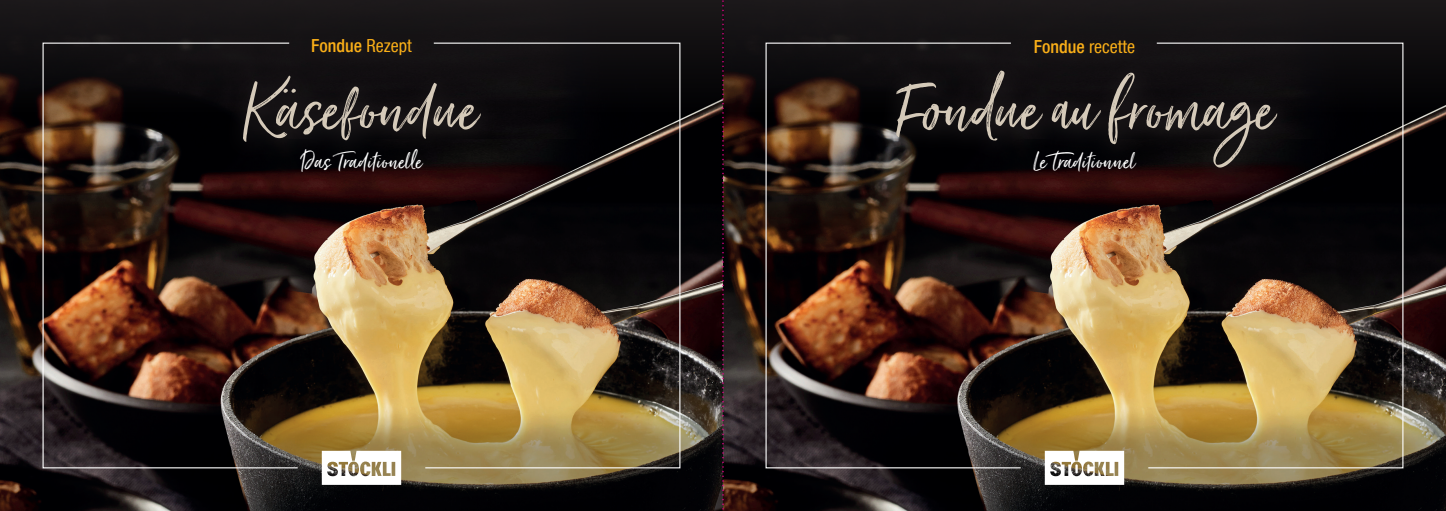
<style>
.page{position:relative;width:1446px;height:511px;background:#fff}
.page>*{position:absolute;margin:0;border:0;box-sizing:border-box;transform-origin:0 0}
.t1{font:82.5px "Just Lovely";color:#d5cab9}
.t2{font:28.5px "Just Lovely";letter-spacing:.005em;color:#fff}
.t3{font:condensed 18px "Helvetica Neue LT";color:#faaf18}
.t4{font:500 condensed 18px "Helvetica Neue LT";color:#faaf18}
.s1{font-weight:400}
.s2{font-weight:500}
</style>
<div class="page">
<img style="left:0;top:0;width:1446px;height:510px">
<div style="left:308px;top:34px;width:115px;height:32px;background:#161315"></div>
<div style="left:877px;top:52px;width:425px;height:141px;background:#231f20;opacity:.8"></div>
<div style="left:1030px;top:35px;width:116px;height:30px;background:#161314"></div>
<div style="left:223px;top:57px;width:283px;height:109px;background:#231f20;opacity:.8"></div>
<svg style="left:322px;top:450px;width:79px;height:34px"></svg>
<img style="left:765px;top:42px;width:257px;height:426px">
<img style="left:1147px;top:42px;width:257px;height:426px">
<svg style="left:1045px;top:450px;width:79px;height:34px"></svg>
<img style="left:42px;top:42px;width:257px;height:426px">
<img style="left:424px;top:42px;width:257px;height:426px">
<svg style="left:722px;top:0;width:2px;height:511px"></svg>
<p class="t4" style="left:311px;top:35px;width:102px">Fondue <span class="s1">Rezept</span></p>
<p class="t1" style="left:246px;top:59px;width:233px">Käsefondue</p>
<p class="t2" style="left:301px;top:143px;width:123px">Das Traditionelle</p>
<p class="t3" style="left:1033px;top:36px;width:103px"><span class="s2">Fondue</span> recette</p>
<p class="t1" style="left:895px;top:59px;width:380px">Fondue au fromage</p>
<p class="t2" style="left:1034px;top:143px;width:103px">Le traditionnel</p>
</div>
